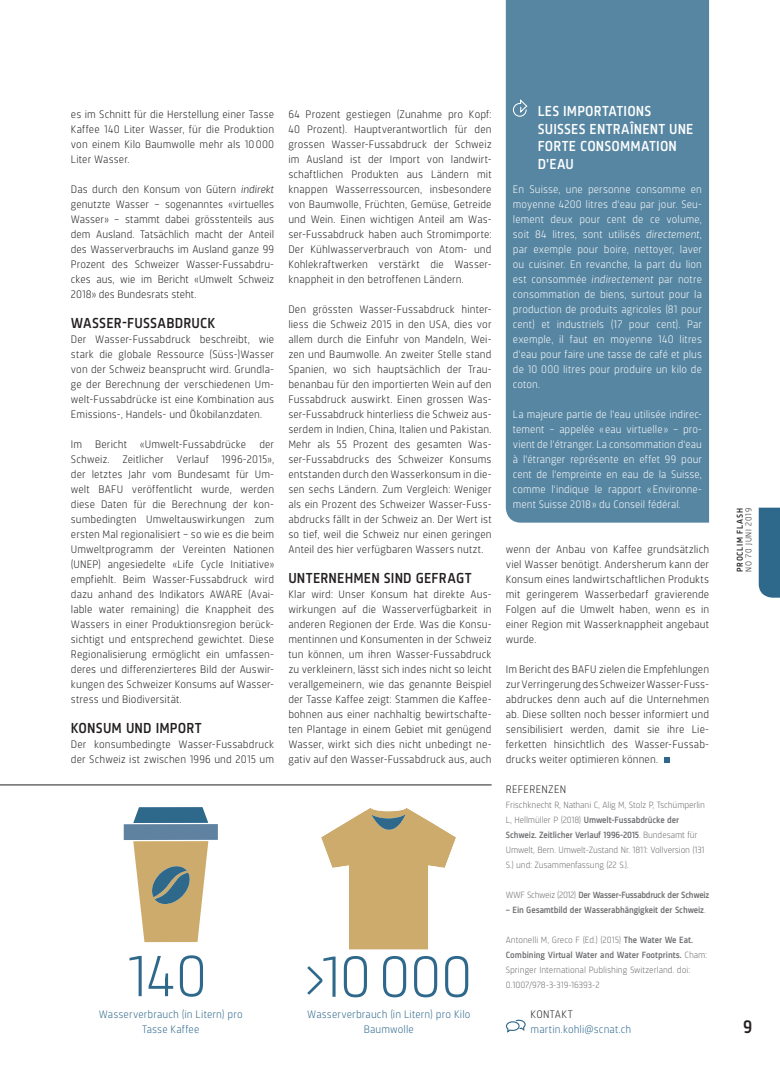
<style>
.page{position:relative;width:780px;height:1081px;background:#fff}
.page>*{position:absolute;margin:0;border:0;box-sizing:border-box;transform-origin:0 0}
.Fliesstext_light_9{font:300 60px "Sinews Sans Pro";letter-spacing:-.005em;color:#2e688b}
.t1{font:500 18.75px "Sinews Sans Pro";color:#231f20}
.Untertitel_medium_12{font:500 15px/17.5px "Sinews Sans Pro";letter-spacing:.01em;color:#fff}
.Untertitel_medium_12-2{font:500 15px "Sinews Sans Pro";letter-spacing:.01em;color:#231f20}
.Fliesstext_light_9-2{font:300 11.25px/15px "Sinews Sans Pro";letter-spacing:.01em;color:#231f20;text-align:justify}
.Übersetzung{font:300 11.25px/15px "Sinews Sans Pro";letter-spacing:.01em;color:#fff;text-align:justify}
.Einzug_light_9{font:300 11.25px/15px "Sinews Sans Pro";letter-spacing:.01em;color:#2e688b;text-align:center}
.Kontakt{font:300 11.25px "Sinews Sans Pro";letter-spacing:.01em;color:#2e688b}
.Kontakt-2{font:300 11.25px "Sinews Sans Pro";letter-spacing:.025em;color:#231f20}
.Referenzen{font:300 9.38px/15px "Sinews Sans Pro";letter-spacing:-.01em;color:#6c6d70}
.Referenzen-2{font:500 9.38px "Sinews Sans Pro";letter-spacing:-.03em;color:#6c6d70}
.Referenzen-3{font:500 9.38px "Sinews Sans Pro";letter-spacing:-.01em;color:#6c6d70}
.t2{font:500 8.75px "Sinews Sans Pro";letter-spacing:.09em;color:#231f20}
.t3{font:300 8.75px "Sinews Sans Pro";letter-spacing:.09em;color:#231f20}
.s1{font-style:italic}
.s2{font-weight:500}
.s3{font-weight:300}
</style>
<div class="page">
<svg style="left:506px;top:1019px;width:19px;height:14px"></svg>
<svg style="left:664px;top:757px;width:5px;height:6px"></svg>
<svg style="left:758px;top:508px;width:22px;height:90px;background:#397091"></svg>
<hr style="left:0;top:784px;width:491px;height:1px;background:#231f20">
<svg style="left:321px;top:808px;width:135px;height:141px"></svg>
<svg style="left:124px;top:807px;width:94px;height:135px"></svg>
<div style="left:506px;top:0;width:203px;height:523px;background:#5786a2"></div>
<svg style="left:513px;top:99px;width:14px;height:17px"></svg>
<p class="Fliesstext_light_9-2" style="left:71px;top:106px;width:205px">es im Schnitt für die Herstellung einer Tasse Kaffee 140 Liter Wasser, für die Produktion von einem Kilo Baumwolle mehr als 10000<br>Liter Wasser.</p>
<p class="Fliesstext_light_9-2" style="left:71px;top:181px;width:205px">Das durch den Konsum von Gütern <span class="s1">indirekt </span>genutzte Wasser – sogenanntes «virtuelles Wasser» – stammt dabei grösstenteils aus dem Ausland. Tatsächlich macht der Anteil des Wasserverbrauchs im Ausland ganze 99<br>Prozent des Schweizer Wasser-Fussabdru&shy;ckes aus, wie im Bericht «Umwelt Schweiz 2018» des Bundesrats steht.</p>
<p class="Untertitel_medium_12-2" style="left:71px;top:314px;width:146px">WASSER-FUSSABDRUCK</p>
<p class="Fliesstext_light_9-2" style="left:71px;top:331px;width:205px">Der Wasser-Fussabdruck beschreibt, wie stark die globale Ressource (Süss-)Wasser von der Schweiz beansprucht wird. Grundla&shy;ge der Berechnung der verschiedenen Um&shy;welt-Fussabdrücke ist eine Kombination aus Emissions-, Handels- und Ökobilanzdaten.</p>
<p class="Fliesstext_light_9-2" style="left:71px;top:436px;width:205px">Im Bericht «Umwelt-Fussabdrücke der Schweiz. Zeitlicher Verlauf 1996-2015», der letztes Jahr vom Bundesamt für Um&shy;welt BAFU veröffentlicht wurde, werden diese Daten für die Berechnung der kon&shy;sumbedingten Umweltauswirkungen zum ersten Mal regionalisiert – so wie es die beim Umweltprogramm der Vereinten Nationen (UNEP) angesiedelte «Life Cycle Initiative» empfiehlt. Beim Wasser-Fussabdruck wird dazu anhand des Indikators AWARE (Avai&shy;lable water remaining) die Knappheit des Wassers in einer Produktionsregion berück&shy;sichtigt und entsprechend gewichtet. Diese Regionalisierung ermöglicht ein umfassen&shy;deres und differenzierteres Bild der Auswir&shy;kungen des Schweizer Konsums auf Wasser&shy;stress und Biodiversität.</p>
<p class="Untertitel_medium_12-2" style="left:71px;top:719px;width:132px">KONSUM UND IMPORT</p>
<p class="Fliesstext_light_9-2" style="left:71px;top:736px;width:205px">Der konsumbedingte Wasser-Fussabdruck der Schweiz ist zwischen 1996 und 2015 um</p>
<p class="Fliesstext_light_9-2" style="left:288px;top:106px;width:205px">64 Prozent gestiegen (Zunahme pro Kopf:<br>40 Prozent). Hauptverantwortlich für den grossen Wasser-Fussabdruck der Schweiz im Ausland ist der Import von landwirt&shy;schaftlichen Produkten aus Ländern mit knappen Wasserressourcen, insbesondere von Baumwolle, Früchten, Gemüse, Getreide und Wein. Einen wichtigen Anteil am Was&shy;ser-Fussabdruck haben auch Stromimporte:<br>Der Kühlwasserverbrauch von Atom- und Kohlekraftwerken verstärkt die Wasser&shy;knappheit in den betroffenen Ländern.</p>
<p class="Fliesstext_light_9-2" style="left:288px;top:301px;width:205px">Den grössten Wasser-Fussabdruck hinter&shy;liess die Schweiz 2015 in den USA, dies vor allem durch die Einfuhr von Mandeln, Wei&shy;zen und Baumwolle. An zweiter Stelle stand Spanien, wo sich hauptsächlich der Trau&shy;benanbau für den importierten Wein auf den Fussabdruck auswirkt. Einen grossen Was&shy;ser-Fussabdruck hinterliess die Schweiz aus&shy;serdem in Indien, China, Italien und Pakistan.<br>Mehr als 55 Prozent des gesamten Was&shy;ser-Fussabdrucks des Schweizer Konsums entstanden durch den Wasserkonsum in die&shy;sen sechs Ländern. Zum Vergleich: Weniger als ein Prozent des Schweizer Wasser-Fuss&shy;abdrucks fällt in der Schweiz an. Der Wert ist so tief, weil die Schweiz nur einen geringen Anteil des hier verfügbaren Wassers nutzt.</p>
<p class="Untertitel_medium_12-2" style="left:288px;top:569px;width:185px">UNTERNEHMEN SIND GEFRAGT</p>
<p class="Fliesstext_light_9-2" style="left:288px;top:586px;width:205px">Klar wird: Unser Konsum hat direkte Aus&shy;wirkungen auf die Wasserverfügbarkeit in anderen Regionen der Erde. Was die Konsu&shy;mentinnen und Konsumenten in der Schweiz tun können, um ihren Wasser-Fussabdruck zu verkleinern, lässt sich indes nicht so leicht verallgemeinern, wie das genannte Beispiel der Tasse Kaffee zeigt: Stammen die Kaffee&shy;bohnen aus einer nachhaltig bewirtschafte&shy;ten Plantage in einem Gebiet mit genügend Wasser, wirkt sich dies nicht unbedingt ne&shy;gativ auf den Wasser-Fussabdruck aus, auch</p>
<p class="Untertitel_medium_12" style="left:537px;top:103px;width:157px">LES IMPORTATIONS<br>SUISSES ENTRAÎNENT UNE<br>FORTE CONSOMMATION<br>D'EAU</p>
<p class="Übersetzung" style="left:513px;top:181px;width:190px">En Suisse, une personne consomme en moyenne 4200 litres d'eau par jour. Seu&shy;lement deux pour cent de ce volume, soit 84 litres, sont utilisés <span class="s1">directement</span>, par exemple pour boire, nettoyer, laver ou cuisiner. En revanche, la part du lion est consommée <span class="s1">indirectement</span> par notre consommation de biens, surtout pour la production de produits agricoles (81 pour cent) et industriels (17 pour cent). Par exemple, il faut en moyenne 140 litres d'eau pour faire une tasse de café et plus de 10 000 litres pour produire un kilo de coton.</p>
<p class="Übersetzung" style="left:513px;top:406px;width:190px">La majeure partie de l'eau utilisée indirec&shy;tement – appelée «eau virtuelle» – pro&shy;vient de l'étranger. La consommation d'eau à l'étranger représente en effet 99 pour cent de l'empreinte en eau de la Suisse, comme l'indique le rapport «Environne&shy;ment Suisse 2018» du Conseil fédéral.</p>
<p class="Fliesstext_light_9-2" style="left:506px;top:541px;width:205px">wenn der Anbau von Kaffee grundsätzlich viel Wasser benötigt. Andersherum kann der Konsum eines landwirtschaftlichen Produkts mit geringerem Wasserbedarf gravierende Folgen auf die Umwelt haben, wenn es in einer Region mit Wasserknappheit angebaut wurde.</p>
<p class="Fliesstext_light_9-2" style="left:506px;top:661px;width:205px">Im Bericht des BAFU zielen die Empfehlungen zur Verringerung des Schweizer Wasser-Fuss&shy;abdruckes denn auch auf die Unternehmen ab. Diese sollten noch besser informiert und sensibilisiert werden, damit sie ihre Lie&shy;ferketten hinsichtlich des Wasser-Fussab&shy;drucks weiter optimieren können.</p>
<p class="t2" style="left:734px;top:572px;width:66px;rotate:-90deg">PROCLIM FLASH</p>
<p class="t3" style="left:743px;top:571px;width:65px;rotate:-90deg">NO 70 JUNI 2019</p>
<p class="Fliesstext_light_9" style="left:127px;top:943px;width:81px">140</p>
<p class="Fliesstext_light_9" style="left:304px;top:944px;width:169px">&gt;10000</p>
<p class="Kontakt-2" style="left:506px;top:783px;width:62px">REFERENZEN</p>
<p class="Referenzen" style="left:506px;top:797px;width:201px">Frischknecht R, Nathani C, Alig M, Stolz P, Tschümperlin L, Hellmüller P (2018) <span class="s2">Umwelt-Fussabdrücke der Schweiz. Zeitlicher Verlauf 1996-2015</span>. Bundesamt für Umwelt, Bern. Umwelt-Zustand Nr. 1811: Vollversion (131<br>S.) und: Zusammenfassung (22 S.).</p>
<p class="Referenzen-2" style="left:506px;top:889px;width:205px"><span class="s3">WWF Schweiz (2012)</span> Der Wasser-Fussabdruck der Schweiz</p>
<p class="Referenzen-3" style="left:506px;top:904px;width:201px">– Ein Gesamtbild der Wasserabhängigkeit der Schweiz<span class="s3">.</span></p>
<p class="Referenzen" style="left:506px;top:932px;width:203px">Antonelli M, Greco F (Ed.) (2015) <span class="s2">The Water We Eat.<br>Combining Virtual Water and Water Footprints.</span> Cham:<br>Springer International Publishing Switzerland. doi:</p>
<p class="Referenzen" style="left:506px;top:977px;width:95px">0.1007/978-3-319-16393-2</p>
<p class="Einzug_light_9" style="left:99px;top:1006px;width:145px">Wasserverbrauch (in Litern) pro<br>Tasse Kaffee</p>
<p class="Einzug_light_9" style="left:307px;top:1006px;width:165px">Wasserverbrauch (in Litern) pro Kilo</p>
<p class="Einzug_light_9" style="left:364px;top:1021px;width:52px">Baumwolle</p>
<p class="Kontakt-2" style="left:530px;top:1008px;width:44px">KONTAKT</p>
<p class="Kontakt" style="left:530px;top:1023px;width:102px">martin.kohli@scnat.ch</p>
<h2 class="t1" style="left:743px;top:1016px;width:11px">9</h2>
</div>
